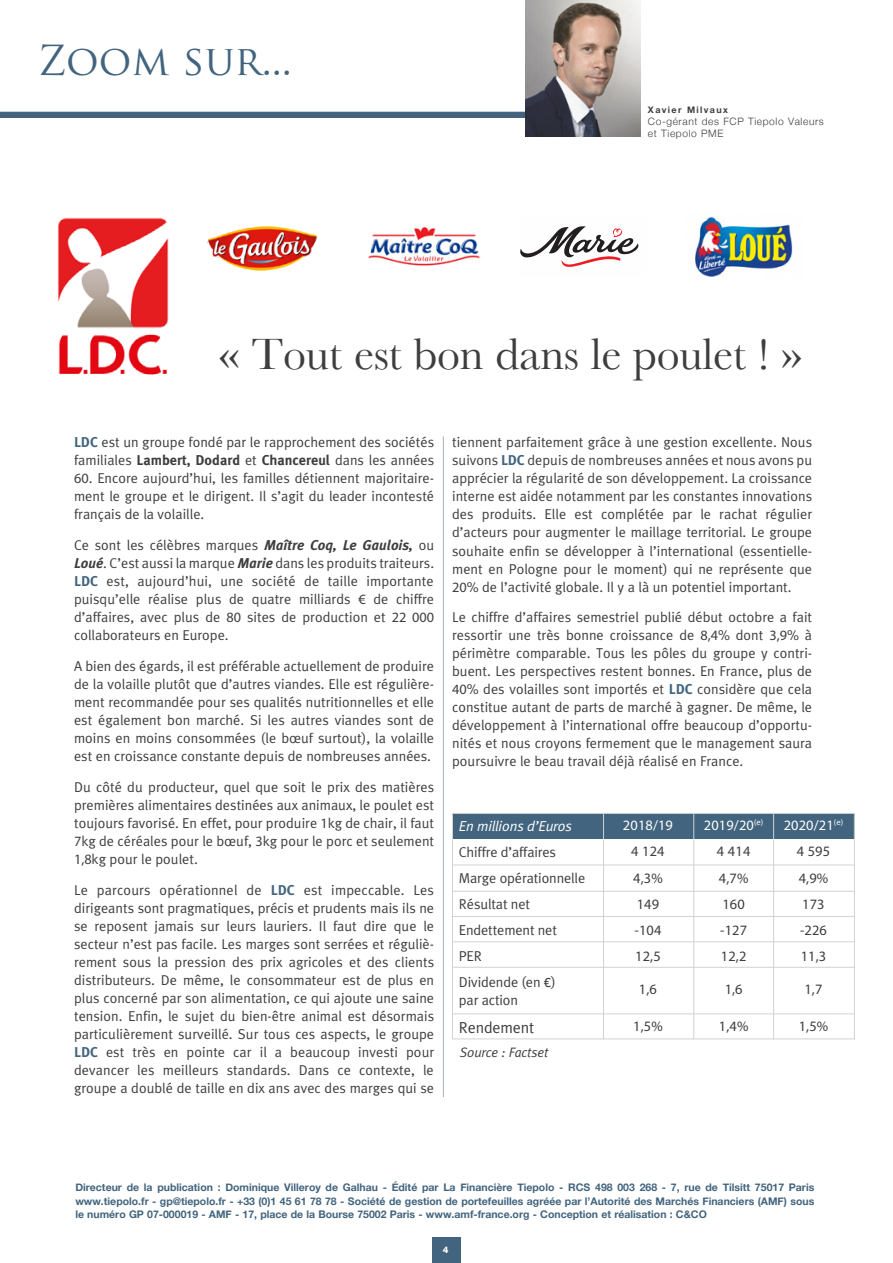
<style>
.page{position:relative;width:893px;height:1263px;background:#fff}
.page>*{position:absolute;margin:0;border:0;box-sizing:border-box;transform-origin:0 0}
.t1{font:45.9px "Baskerville";letter-spacing:-.01em;color:#3e3e3f}
.Normal_e{font:40.5px "Trajan Pro";color:#42647e}
.t2{font:15.9px "Meta Plus Normal";letter-spacing:-.01em;color:#3e3e3f}
.t3{font:14.4px "Myriad";letter-spacing:.01em;color:#3e3e3f}
.t4{font:14.4px "Myriad";letter-spacing:.01em;color:#fff}
.t5{font:italic 14.4px "Meta Plus Normal";letter-spacing:-.01em;color:#fff}
.t6{font:14.25px/18px "Meta Plus Normal";color:#3e3e3f;text-align:justify}
.t7{font:italic 13.65px "Meta Plus Normal";letter-spacing:-.01em;color:#3e3e3f}
.Normal_e-2{font:700 10.5px/13.5px "Helvetica Neue";color:#42647e;text-align:justify}
.Normal_e-3{font:300 10.2px "Helvetica Neue";letter-spacing:.06em;color:#3e3e3f}
.Normal_e-4{font:700 9px "Helvetica Neue";letter-spacing:.15em;color:#3e3e3f}
.Normal_e-5{font:800 9px "Helvetica Neue";color:#fff}
.s1{font-family:"Meta Plus";font-weight:700;color:#42647e}
.s2{font-family:"Meta Plus";font-weight:700}
.s3{font-family:"Myriad Pro"}
.s4{font-family:"Meta Plus";font-weight:700;font-style:italic}
.s5{font-family:"Calibri"}
</style>
<div class="page">
<div style="left:0;top:104px;width:547px;height:13px;background:#42647e"></div>
<svg style="left:0;top:104px;width:525px;height:8px;background:#f8f9fa"></svg>
<hr style="left:443px;top:436px;width:1px;height:661px;background:#a4afbe">
<div style="left:432px;top:1238px;width:29px;height:25px;background:#42647e"></div>
<div style="left:452px;top:813px;width:403px;height:26px;background:#42647e"></div>
<div style="left:452px;top:813px;width:403px;height:226px;border:1px solid #d1d2d4"></div>
<hr style="left:452px;top:865px;width:403px;height:1px;background:#d1d2d4">
<hr style="left:603px;top:813px;width:1px;height:226px;background:#d1d2d4">
<hr style="left:693px;top:813px;width:1px;height:226px;background:#d1d2d4">
<hr style="left:773px;top:813px;width:1px;height:226px;background:#d1d2d4">
<hr style="left:452px;top:891px;width:403px;height:1px;background:#d1d2d4">
<hr style="left:452px;top:916px;width:403px;height:1px;background:#d1d2d4">
<hr style="left:452px;top:941px;width:403px;height:1px;background:#d1d2d4">
<hr style="left:452px;top:967px;width:403px;height:1px;background:#d1d2d4">
<hr style="left:452px;top:1013px;width:403px;height:1px;background:#d1d2d4">
<img style="left:57px;top:217px;width:112px;height:158px">
<img style="left:525px;top:0;width:115px;height:136px">
<img style="left:207px;top:226px;width:111px;height:45px">
<img style="left:695px;top:216px;width:98px;height:61px">
<svg style="left:520px;top:226px;width:119px;height:41px"></svg>
<img style="left:368px;top:227px;width:112px;height:39px">
<p class="Normal_e" style="left:38px;top:35px;width:255px">Zoom sur...</p>
<p class="Normal_e-4" style="left:648px;top:102px;width:81px">Xavier Milvaux</p>
<p class="Normal_e-3" style="left:648px;top:113px;width:177px">Co-gérant des FCP Tiepolo Valeurs</p>
<p class="Normal_e-3" style="left:648px;top:126px;width:77px">et Tiepolo PME</p>
<p class="t1" style="left:218px;top:327px;width:586px">« Tout est bon dans le poulet ! »</p>
<p class="t6" style="left:74px;top:433px;width:362px"><span class="s1">LDC</span> est un groupe fondé par le rapprochement des sociétés familiales <span class="s2">Lambert, Dodard</span> et <span class="s2">Chancereul</span> dans les années</p>
<p class="t6" style="left:74px;top:469px;width:362px"><span class="s3">60</span>. Encore aujourd’hui, les familles détiennent majoritaire&shy;ment le groupe et le dirigent. Il s’agit du leader incontesté français de la volaille.</p>
<p class="t6" style="left:74px;top:536px;width:362px">Ce sont les célèbres marques <span class="s4">Maître Coq, Le Gaulois,</span> ou <span class="s4">Loué</span>. C’est aussi la marque <span class="s4">Marie</span> dans les produits traiteurs.<br><span class="s1">LDC</span> est, aujourd’hui, une société de taille importante puisqu’elle réalise plus de quatre milliards <span class="s3">€</span> de chiffre d’affaires, avec plus de <span class="s3">80</span> sites de production et <span class="s3">22 000 </span>collaborateurs en Europe.</p>
<p class="t6" style="left:74px;top:657px;width:362px">A bien des égards, il est préférable actuellement de produire de la volaille plutôt que d’autres viandes. Elle est régulière&shy;ment recommandée pour ses qualités nutritionnelles et elle est également bon marché. Si les autres viandes sont de moins en moins consommées (le bœuf surtout), la volaille est en croissance constante depuis de nombreuses années.</p>
<p class="t6" style="left:74px;top:778px;width:362px">Du côté du producteur, quel que soit le prix des matières premières alimentaires destinées aux animaux, le poulet est toujours favorisé. En effet, pour produire <span class="s3">1</span>kg de chair, il faut <span class="s3">7</span>kg de céréales pour le bœuf, <span class="s3">3</span>kg pour le porc et seulement <span class="s3">1,8</span>kg pour le poulet.</p>
<p class="t6" style="left:74px;top:880px;width:362px">Le parcours opérationnel de <span class="s1">LDC</span> est impeccable. Les dirigeants sont pragmatiques, précis et prudents mais ils ne se reposent jamais sur leurs lauriers. Il faut dire que le secteur n’est pas facile. Les marges sont serrées et réguliè&shy;rement sous la pression des prix agricoles et des clients distributeurs. De même, le consommateur est de plus en plus concerné par son alimentation, ce qui ajoute une saine tension. Enfin, le sujet du bien-être animal est désormais particulièrement surveillé. Sur tous ces aspects, le groupe <span class="s1">LDC</span> est très en pointe car il a beaucoup investi pour devancer les meilleurs standards. Dans ce contexte, le groupe a doublé de taille en dix ans avec des marges qui se</p>
<p class="t6" style="left:452px;top:433px;width:362px">tiennent parfaitement grâce à une gestion excellente. Nous suivons <span class="s1">LDC</span> depuis de nombreuses années et nous avons pu apprécier la régularité de son développement. La croissance interne est aidée notamment par les constantes innovations des produits. Elle est complétée par le rachat régulier d’acteurs pour augmenter le maillage territorial. Le groupe souhaite enfin se développer à l’international (essentielle&shy;ment en Pologne pour le moment) qui ne représente que <span class="s3">20</span>% de l’activité globale. Il y a là un potentiel important.</p>
<p class="t6" style="left:452px;top:608px;width:362px">Le chiffre d’affaires semestriel publié début octobre a fait ressortir une très bonne croissance de <span class="s3">8,4</span>% dont <span class="s3">3,9</span>% à périmètre comparable. Tous les pôles du groupe y contri&shy;buent. Les perspectives restent bonnes. En France, plus de <span class="s3">40</span>% des volailles sont importés et <span class="s1">LDC</span> considère que cela constitue autant de parts de marché à gagner. De même, le développement à l’international offre beaucoup d’opportu&shy;nités et nous croyons fermement que le management saura poursuivre le beau travail déjà réalisé en France.</p>
<p class="t5" style="left:459px;top:818px;width:115px">En millions d’Euros</p>
<p class="t6" style="left:459px;top:843px;width:99px">Chiffre d’affaires</p>
<p class="t6" style="left:459px;top:869px;width:128px">Marge opérationnelle</p>
<p class="t6" style="left:459px;top:895px;width:73px">Résultat net</p>
<p class="t6" style="left:459px;top:921px;width:100px">Endettement net</p>
<p class="t6" style="left:459px;top:947px;width:24px">PER</p>
<p class="t6" style="left:459px;top:973px;width:98px">Dividende (en <span class="s5">€</span>) par action</p>
<p class="t2" style="left:459px;top:1018px;width:77px">Rendement</p>
<p class="t7" style="left:460px;top:1044px;width:90px">Source : Factset</p>
<p class="t4" style="left:623px;top:818px;width:52px">2018/19</p>
<p class="t3" style="left:631px;top:844px;width:35px">4 124</p>
<p class="t3" style="left:633px;top:870px;width:31px">4,3%</p>
<p class="t3" style="left:637px;top:896px;width:24px">149</p>
<p class="t3" style="left:634px;top:922px;width:28px">-104</p>
<p class="t3" style="left:635px;top:949px;width:27px">12,5</p>
<p class="t3" style="left:639px;top:982px;width:19px">1,6</p>
<p class="t3" style="left:633px;top:1019px;width:31px">1,5%</p>
<p class="t4" style="left:704px;top:818px;width:61px">2019/20<sup>(e)</sup></p>
<p class="t3" style="left:717px;top:844px;width:35px">4 414</p>
<p class="t3" style="left:719px;top:870px;width:31px">4,7%</p>
<p class="t3" style="left:722px;top:896px;width:24px">160</p>
<p class="t3" style="left:720px;top:922px;width:28px">-127</p>
<p class="t3" style="left:721px;top:949px;width:27px">12,2</p>
<p class="t3" style="left:725px;top:982px;width:19px">1,6</p>
<p class="t3" style="left:719px;top:1019px;width:31px">1,4%</p>
<p class="t4" style="left:784px;top:818px;width:61px">2020/21<sup>(e)</sup></p>
<p class="t3" style="left:797px;top:844px;width:35px">4 595</p>
<p class="t3" style="left:799px;top:870px;width:31px">4,9%</p>
<p class="t3" style="left:802px;top:896px;width:24px">173</p>
<p class="t3" style="left:800px;top:922px;width:28px">-226</p>
<p class="t3" style="left:801px;top:949px;width:27px">11,3</p>
<p class="t3" style="left:804px;top:982px;width:19px">1,7</p>
<p class="t3" style="left:799px;top:1019px;width:31px">1,5%</p>
<p class="Normal_e-2" style="left:75px;top:1180px;width:740px">Directeur de la publication : Dominique Villeroy de Galhau - Édité par La Financière Tiepolo - RCS 498 003 268 - 7, rue de Tilsitt 75017 Paris www.tiepolo.fr - gp@tiepolo.fr - +33 (0)1 45 61 78 78 - Société de gestion de portefeuilles agréée par l’Autorité des Marchés Financiers (AMF) sous le numéro GP 07-000019 - AMF - 17, place de la Bourse 75002 Paris - www.amf-france.org - Conception et réalisation : C&amp;CO</p>
<p class="Normal_e-5" style="left:443px;top:1244px;width:7px">4</p>
</div>
